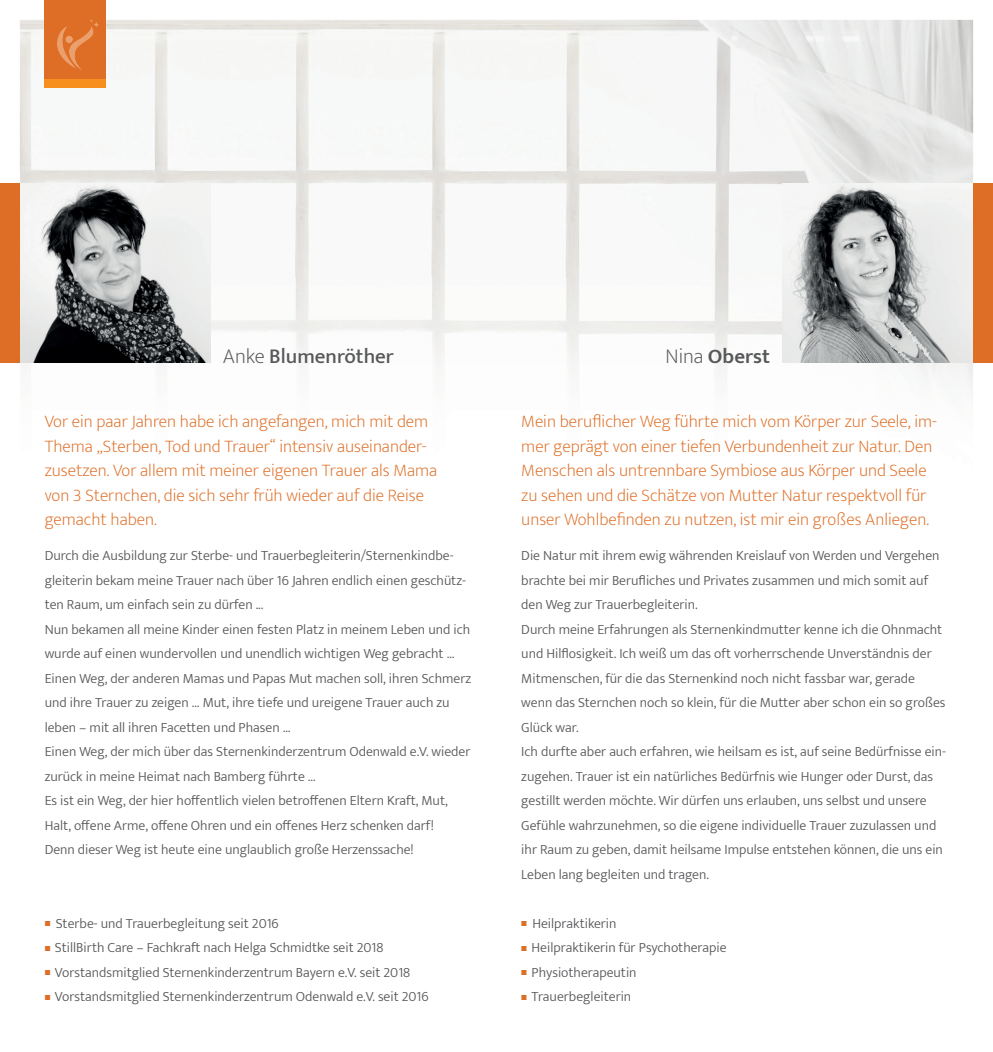
<style>
.page{position:relative;width:993px;height:1052px;background:#fff}
.page>*{position:absolute;margin:0;border:0;box-sizing:border-box;transform-origin:0 0}
.t1{font:500 21px "Mukta";color:#57585a}
.t2{font:600 21px "Mukta";color:#57585a}
.t3{font:200 17.5px/24.5px "Mukta";color:#de6e26}
.t4{font:300 14px/24.5px "Mukta";color:#57585a}
.s1{font-weight:200}
.s2{font-family:"Proxima Nova";font-weight:600;font-size:8.75px;color:#de6e26}
</style>
<div class="page">
<img style="left:20px;top:20px;width:952px;height:369px">
<div style="left:45px;top:0;width:61px;height:79px;background:#de6e26"></div>
<div style="left:45px;top:79px;width:61px;height:9px;background:#f68f1e"></div>
<svg style="left:57px;top:19px;width:42px;height:51px"></svg>
<img style="left:20px;top:183px;width:190px;height:179px">
<div style="left:0;top:183px;width:20px;height:179px;background:#de6e26"></div>
<img style="left:782px;top:183px;width:190px;height:179px">
<div style="left:972px;top:183px;width:20px;height:179px;background:#de6e26"></div>
<h1 class="t1" style="left:223px;top:343px;width:172px"><span class="s1">Anke</span> Blumenröther</h1>
<h1 class="t2" style="left:665px;top:343px;width:106px"><span class="s1">Nina</span> Oberst</h1>
<p class="t3" style="left:45px;top:409px;width:394px">Vor ein paar Jahren habe ich angefangen, mich mit dem Thema „Sterben, Tod und Trauer“ intensiv auseinander&shy;zusetzen. Vor allem mit meiner eigenen Trauer als Mama von 3 Sternchen, die sich sehr früh wieder auf die Reise gemacht haben.</p>
<p class="t4" style="left:45px;top:543px;width:428px">Durch die Ausbildung zur Sterbe- und Trauerbegleiterin/Sternenkindbe&shy;gleiterin bekam meine Trauer nach über 16 Jahren endlich einen geschütz&shy;ten Raum, um einfach sein zu dürfen ...<br>Nun bekamen all meine Kinder einen festen Platz in meinem Leben und ich wurde auf einen wundervollen und unendlich wichtigen Weg gebracht … Einen Weg, der anderen Mamas und Papas Mut machen soll, ihren Schmerz und ihre Trauer zu zeigen … Mut, ihre tiefe und ureigene Trauer auch zu leben – mit all ihren Facetten und Phasen …<br>Einen Weg, der mich über das Sternenkinderzentrum Odenwald e.V. wieder zurück in meine Heimat nach Bamberg führte …<br>Es ist ein Weg, der hier hoffentlich vielen betroffenen Eltern Kraft, Mut, Halt, offene Arme, offene Ohren und ein offenes Herz schenken darf!<br>Denn dieser Weg ist heute eine unglaublich große Herzenssache!</p>
<p class="t4" style="left:45px;top:910px;width:235px"><span class="s2">■</span> Sterbe- und Trauerbegleitung seit 2016</p>
<p class="t4" style="left:45px;top:935px;width:340px"><span class="s2">■</span> StillBirth Care – Fachkraft nach Helga Schmidtke seit 2018</p>
<p class="t4" style="left:45px;top:959px;width:367px"><span class="s2">■</span> Vorstandsmitglied Sternenkinderzentrum Bayern e.V. seit 2018</p>
<p class="t4" style="left:45px;top:984px;width:385px"><span class="s2">■</span> Vorstandsmitglied Sternenkinderzentrum Odenwald e.V. seit 2016</p>
<p class="t3" style="left:521px;top:409px;width:417px">Mein beruflicher Weg führte mich vom Körper zur Seele, im&shy;mer geprägt von einer tiefen Verbundenheit zur Natur. Den Menschen als untrennbare Symbiose aus Körper und Seele zu sehen und die Schätze von Mutter Natur respektvoll für unser Wohlbefinden zu nutzen, ist mir ein großes Anliegen.</p>
<p class="t4" style="left:521px;top:543px;width:426px">Die Natur mit ihrem ewig währenden Kreislauf von Werden und Vergehen brachte bei mir Berufliches und Privates zusammen und mich somit auf den Weg zur Trauerbegleiterin.<br>Durch meine Erfahrungen als Sternenkindmutter kenne ich die Ohnmacht und Hilflosigkeit. Ich weiß um das oft vorherrschende Unverständnis der Mitmenschen, für die das Sternenkind noch nicht fassbar war, gerade wenn das Sternchen noch so klein, für die Mutter aber schon ein so großes Glück war.<br>Ich durfte aber auch erfahren, wie heilsam es ist, auf seine Bedürfnisse ein&shy;zugehen. Trauer ist ein natürliches Bedürfnis wie Hunger oder Durst, das gestillt werden möchte. Wir dürfen uns erlauben, uns selbst und unsere Gefühle wahrzunehmen, so die eigene individuelle Trauer zuzulassen und ihr Raum zu geben, damit heilsame Impulse entstehen können, die uns ein Leben lang begleiten und tragen.</p>
<p class="t4" style="left:521px;top:910px;width:97px"><span class="s2">■</span> Heilpraktikerin</p>
<p class="t4" style="left:521px;top:935px;width:207px"><span class="s2">■</span> Heilpraktikerin für Psychotherapie</p>
<p class="t4" style="left:521px;top:959px;width:117px"><span class="s2">■</span> Physiotherapeutin</p>
<p class="t4" style="left:521px;top:984px;width:111px"><span class="s2">■</span> Trauerbegleiterin</p>
</div>
